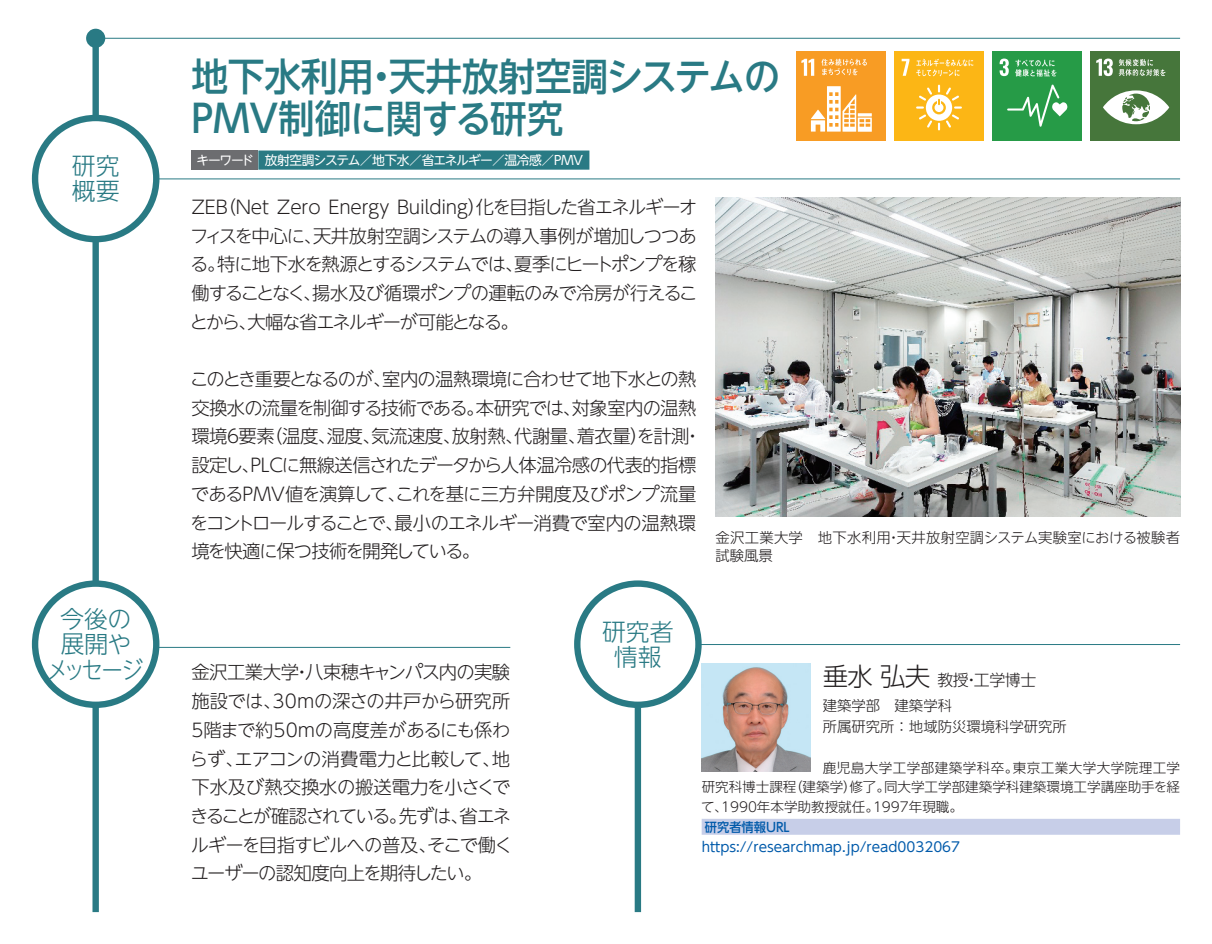
<style>
.page{position:relative;width:1212px;height:944px;background:#fff}
.page>*{position:absolute;margin:0;border:0;box-sizing:border-box;transform-origin:0 0}
.t1{font:500 38.25px "UD Shin Go NT Pr 6 N";letter-spacing:-.005em;color:#297a84;scale:.96 1}
.t2{font:500 38.25px/41.4px "UD Shin Go NT Pr 6 N";letter-spacing:-.03em;color:#297a84;text-align:center;scale:.96 1}
.t3{font:300 25.43px "UD Shin Go NT Pr 6 N";color:#231f20}
.t4{font:300 23.85px/25.4px "UD Shin Go NT Pr 6 N";color:#297a84}
.t5{font:300 23.85px "UD Shin Go NT Pr 6 N";color:#297a84;scale:.9 1}
.t6{font:300 18.22px/28.8px "UD Shin Go NT Pr 6 N";letter-spacing:-.045em;color:#231f20}
.t7{font:300 18.22px "UD Shin Go NT Pr 6 N";letter-spacing:-.01em;color:#231f20}
.t8{font:300 18.22px/28.8px "UD Shin Go NT Pr 6 N";letter-spacing:-.025em;color:#231f20}
.t9{font:300 18.22px/28.8px "UD Shin Go NT Pr 6 N";letter-spacing:-.085em;color:#231f20}
.t10{font:300 18.22px/28.8px "UD Shin Go NT Pr 6 N";letter-spacing:-.075em;color:#231f20}
.t11{font:300 18.22px "UD Shin Go NT Pr 6 N";letter-spacing:-.015em;color:#231f20}
.t12{font:300 18.22px "UD Shin Go NT Pr 6 N";color:#231f20}
.t13{font:300 18.22px "UD Shin Go NT Pr 6 N";letter-spacing:-.09em;color:#231f20}
.t14{font:300 18.22px "UD Shin Go NT Pr 6 N";letter-spacing:-.095em;color:#231f20}
.t15{font:300 18.22px "UD Shin Go NT Pr 6 N";letter-spacing:-.115em;color:#231f20}
.t16{font:300 18.22px "UD Shin Go NT Pr 6 N";letter-spacing:-.105em;color:#231f20}
.t17{font:300 15.97px "UD Shin Go NT Pr 6 N";letter-spacing:-.03em;color:#231f20}
.t18{font:300 14.4px "UD Shin Go NT Pr 6 N";letter-spacing:.02em;color:#231f20}
.t19{font:300 14.4px/20.7px "UD Shin Go NT Pr 6 N";color:#231f20}
.t20{font:300 13.5px/20px "UD Shin Go NT Pr 6 N";color:#231f20}
.t21{font:13.5px "UD Shin Go NT Pr 6 N";color:#015aaa}
.t22{font:300 13.5px "UD Shin Go NT Pr 6 N";letter-spacing:.03em;color:#231f20}
.t23{font:12.83px "UD Shin Go NT Pr 6 N";letter-spacing:-.06em;color:#fff}
.t24{font:12.83px "UD Shin Go NT Pr 6 N";letter-spacing:-.085em;color:#fff}
.t25{font:500 12.83px "UD Shin Go NT Pr 6 N";color:#015aaa;scale:.96 1}
</style>
<div class="page">
<div style="left:92px;top:32px;width:7px;height:880px;background:#297a84"></div>
<hr style="left:96px;top:38px;width:1084px;height:1px;background:#297a84">
<div style="left:86px;top:29px;width:19px;height:19px;background:#297a84;border-radius:50%"></div>
<div style="left:635px;top:606px;width:6px;height:306px;background:#297a84"></div>
<hr style="left:96px;top:647px;width:414px;height:1px;background:#297a84">
<hr style="left:638px;top:644px;width:542px;height:1px;background:#297a84">
<div style="left:35px;top:584px;width:121px;height:121px;background:#fff;border-radius:50%"></div>
<div style="left:32px;top:580px;width:127px;height:128px;border:6px solid #297a84;border-radius:50%"></div>
<div style="left:577px;top:584px;width:121px;height:121px;background:#fff;border-radius:50%"></div>
<div style="left:574px;top:580px;width:128px;height:128px;border:6px solid #297a84;border-radius:50%"></div>
<hr style="left:96px;top:179px;width:1084px;height:1px;background:#297a84">
<div style="left:35px;top:118px;width:121px;height:121px;background:#fff;border-radius:50%"></div>
<div style="left:32px;top:115px;width:127px;height:127px;border:6px solid #297a84;border-radius:50%"></div>
<div style="left:258px;top:151px;width:331px;height:19px;background:#297a84"></div>
<div style="left:191px;top:151px;width:67px;height:19px;background:#6c6d70"></div>
<img style="left:715px;top:198px;width:465px;height:318px">
<div style="left:796px;top:51px;width:89px;height:89px;background:#f89c24"></div>
<svg style="left:801px;top:59px;width:13px;height:17px"></svg>
<svg style="left:811px;top:86px;width:61px;height:46px"></svg>
<svg style="left:821px;top:59px;width:46px;height:16px"></svg>
<div style="left:894px;top:51px;width:89px;height:89px;background:#fcb615"></div>
<svg style="left:902px;top:59px;width:7px;height:17px"></svg>
<svg style="left:916px;top:85px;width:46px;height:45px"></svg>
<svg style="left:916px;top:59px;width:57px;height:17px"></svg>
<div style="left:992px;top:51px;width:90px;height:89px;background:#269b47"></div>
<svg style="left:999px;top:59px;width:10px;height:17px"></svg>
<svg style="left:1007px;top:85px;width:60px;height:42px"></svg>
<svg style="left:1015px;top:60px;width:41px;height:17px"></svg>
<div style="left:1091px;top:51px;width:89px;height:89px;background:#46763b"></div>
<svg style="left:1096px;top:59px;width:17px;height:17px"></svg>
<svg style="left:1103px;top:90px;width:66px;height:34px"></svg>
<svg style="left:1119px;top:59px;width:46px;height:17px"></svg>
<div style="left:702px;top:819px;width:478px;height:16px;background:#c7cee8"></div>
<img style="left:702px;top:663px;width:108px;height:109px">
<h3 class="t4" style="left:72px;top:152px;width:49px">研究概要</h3>
<h3 class="t4" style="left:60px;top:605px;width:73px">今後の展開や</h3>
<h3 class="t5" style="left:47px;top:650px;width:109px">メッセージ</h3>
<h1 class="t1" style="left:191px;top:46px;width:615px">地下水利用天井放射空調システムの</h1>
<h1 class="t2" style="left:184px;top:55px;width:397px">・<br>ＰＭＶ制御に関する研究</h1>
<p class="t23" style="left:265px;top:150px;width:291px">放射空調システム／地下水／省エネルギー／温冷感／</p>
<p class="t24" style="left:197px;top:150px;width:59px">キーワード</p>
<p class="t7" style="left:218px;top:192px;width:481px">（Net Zero Energy Building 化を目指した省エネルギーオ</p>
<p class="t24" style="left:551px;top:150px;width:35px">ＰＭＶ</p>
<p class="t6" style="left:468px;top:192px;width:20px">）</p>
<p class="t6" style="left:190px;top:192px;width:508px">ZEB<br>フィスを中心に天井放射空調システムの導入事例が増加しつつあ</p>
<p class="t9" style="left:217px;top:221px;width:480px;text-indent:87px">、<br>特に地下水を熱源とするシステムでは夏季にヒートポンプを稼</p>
<p class="t6" style="left:190px;top:249px;width:509px">る。<br>働することなく揚水及び循環ポンプの運転のみで冷房が行えるこ</p>
<p class="t6" style="left:505px;top:249px;width:20px">、</p>
<p class="t10" style="left:190px;top:278px;width:330px;text-indent:113px">、<br>とから大幅な省エネルギーが可能となる。</p>
<p class="t6" style="left:238px;top:307px;width:20px">、</p>
<p class="t16" style="left:190px;top:364px;width:203px">このとき重要となるのが、</p>
<p class="t6" style="left:382px;top:364px;width:316px">室内の温熱環境に合わせて地下水との熱</p>
<p class="t6" style="left:191px;top:393px;width:295px">交換水の流量を制御する技術である。</p>
<p class="t6" style="left:476px;top:393px;width:222px">本研究では対象室内の温熱</p>
<p class="t6" style="left:563px;top:393px;width:20px">、</p>
<p class="t6" style="left:264px;top:421px;width:73px">（温度、</p>
<p class="t6" style="left:630px;top:421px;width:20px">）</p>
<p class="t6" style="left:577px;top:421px;width:114px">着衣量を計測</p>
<p class="t6" style="left:452px;top:421px;width:73px">放射熱、</p>
<p class="t6" style="left:191px;top:421px;width:506px">環境6要素<br>設定しＰＬＣに無線送信されたデータから人体温冷感の代表的指標</p>
<p class="t6" style="left:371px;top:421px;width:91px">気流速度、</p>
<p class="t6" style="left:514px;top:421px;width:73px">代謝量、</p>
<p class="t6" style="left:327px;top:421px;width:56px">湿度、</p>
<p class="t6" style="left:683px;top:421px;width:20px">・</p>
<p class="t6" style="left:191px;top:450px;width:507px;text-indent:51px">、<br>であるＰＭＶ値を演算してこれを基に三方弁開度及びポンプ流量</p>
<p class="t8" style="left:395px;top:479px;width:303px;text-indent:-7px">、<br>最小のエネルギー消費で室内の温熱環</p>
<p class="t15" style="left:190px;top:508px;width:215px">をコントロールすることで、</p>
<p class="t18" style="left:715px;top:526px;width:466px">金沢工業大学　地下水利用天井放射空調システム実験室における被験者</p>
<p class="t19" style="left:886px;top:527px;width:16px">・</p>
<p class="t13" style="left:191px;top:537px;width:290px">境を快適に保つ技術を開発している。</p>
<p class="t19" style="left:715px;top:544px;width:59px">試験風景</p>
<p class="t8" style="left:191px;top:657px;width:320px">金沢工業大学八束穂キャンパス内の実験</p>
<p class="t6" style="left:293px;top:657px;width:20px">・</p>
<p class="t6" style="left:191px;top:686px;width:92px">施設では、</p>
<p class="t11" style="left:191px;top:715px;width:321px">5階まで約50mの高度差があるにも係わ</p>
<p class="t6" style="left:235px;top:744px;width:277px">エアコンの消費電力と比較して地、</p>
<p class="t7" style="left:273px;top:686px;width:239px">30mの深さの井戸から研究所</p>
<p class="t6" style="left:190px;top:744px;width:55px">らず、</p>
<p class="t12" style="left:191px;top:773px;width:321px">下水及び熱交換水の搬送電力を小さくで</p>
<p class="t6" style="left:399px;top:801px;width:114px">先ずは省エネ</p>
<p class="t14" style="left:190px;top:801px;width:218px">きることが確認されている。</p>
<p class="t6" style="left:451px;top:801px;width:20px">、</p>
<p class="t6" style="left:190px;top:830px;width:293px">ルギーを目指すビルへの普及、<br>ユーザーの認知度向上を期待したい。</p>
<p class="t6" style="left:427px;top:830px;width:87px">そこで働く</p>
<h3 class="t4" style="left:602px;top:618px;width:73px;text-align:center">研究者情報</h3>
<h2 class="t3" style="left:823px;top:656px;width:109px">垂水弘夫</h2>
<p class="t19" style="left:823px;top:695px;width:245px">建築学部　建築学科<br>所属研究所：地域防災環境科学研究所</p>
<p class="t22" style="left:1013px;top:756px;width:169px">東京工業大学大学院理工学</p>
<p class="t17" style="left:937px;top:667px;width:100px">教授工学博士</p>
<p class="t17" style="left:963px;top:667px;width:17px">・</p>
<p class="t20" style="left:884px;top:757px;width:298px;text-indent:-61px">鹿児島大学工学部建築学科卒。<br>同大学工学部建築学科建築環境工学講座助手を経</p>
<p class="t20" style="left:789px;top:777px;width:69px">（建築学）</p>
<p class="t20" style="left:849px;top:777px;width:42px">修了。</p>
<p class="t20" style="left:702px;top:777px;width:96px">研究科博士課程</p>
<p class="t20" style="left:721px;top:797px;width:159px">1990年本学助教授就任。</p>
<p class="t20" style="left:873px;top:797px;width:91px">1997年現職。</p>
<p class="t20" style="left:701px;top:797px;width:28px">て、</p>
<p class="t25" style="left:705px;top:816px;width:90px">研究者情報URL</p>
<p class="t21" style="left:702px;top:836px;width:260px">https://researchmap.jp/read0032067</p>
</div>
